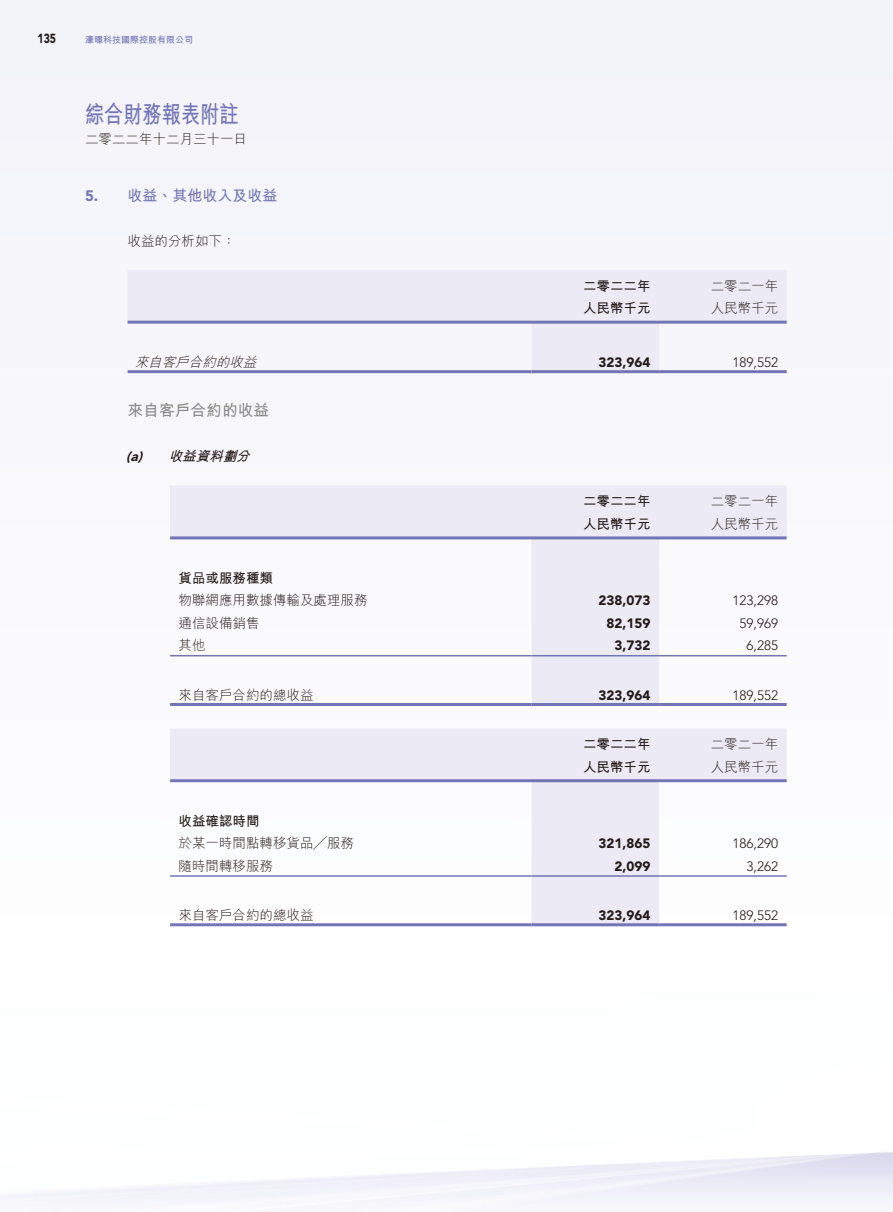
<style>
.page{position:relative;width:893px;height:1212px;background:#fff}
.page>*{position:absolute;margin:0;border:0;box-sizing:border-box;transform-origin:0 0}
.t1{font:24px "M Hei HK Bold E Ten B5 H";color:#7375b6;scale:.8 1}
.t2{font:15.75px "M Hei HK Bold E Ten B5 H";color:#898989}
.t3{font:15px "M Hei HK Bold E Ten B5 H";color:#7375b6}
.t4{font:13.5px "M Hei HK Light E Ten B5 H";color:#231916}
.t5{font:900 13.5px "Avenir LT Std";color:#231916}
.t6{font:300 13.5px "Avenir LT Std";color:#231916}
.t7{font:13.5px "M Hei HK Bold E Ten B5 H";color:#231916}
.t8{font:italic 13.5px "M Hei HK Light E Ten B5 H";color:#231916}
.t9{font:italic 13.5px "M Hei HK Bold E Ten B5 H";color:#231916}
.t10{font:900 13.2px "Avenir LT Std";color:#231916;scale:.8 1}
.t11{font:9px "M Hei HK Bold E Ten B5 H";color:#7375b6}
.s1{font-family:"Avenir LT Std";font-weight:900}
</style>
<div class="page">
<svg style="left:128px;top:270px;width:659px;height:100px"></svg>
<hr style="left:128px;top:321px;width:659px;height:3px;background:#7375b6">
<hr style="left:128px;top:370px;width:403px;height:3px;background:#7375b6">
<hr style="left:531px;top:370px;width:128px;height:3px;background:#7375b6">
<hr style="left:659px;top:370px;width:128px;height:3px;background:#7375b6">
<svg style="left:170px;top:486px;width:617px;height:217px"></svg>
<hr style="left:170px;top:536px;width:617px;height:3px;background:#7375b6">
<hr style="left:170px;top:655px;width:361px;height:1px;background:#7375b6">
<hr style="left:531px;top:655px;width:128px;height:1px;background:#7375b6">
<hr style="left:659px;top:655px;width:128px;height:1px;background:#7375b6">
<hr style="left:170px;top:703px;width:361px;height:3px;background:#7375b6">
<hr style="left:531px;top:703px;width:128px;height:3px;background:#7375b6">
<hr style="left:659px;top:703px;width:128px;height:3px;background:#7375b6">
<svg style="left:170px;top:728px;width:617px;height:195px"></svg>
<hr style="left:170px;top:779px;width:617px;height:3px;background:#7375b6">
<hr style="left:170px;top:875px;width:361px;height:2px;background:#7375b6">
<hr style="left:531px;top:875px;width:128px;height:2px;background:#7375b6">
<hr style="left:659px;top:875px;width:128px;height:2px;background:#7375b6">
<hr style="left:170px;top:923px;width:361px;height:3px;background:#7375b6">
<hr style="left:531px;top:923px;width:128px;height:3px;background:#7375b6">
<hr style="left:659px;top:923px;width:128px;height:3px;background:#7375b6">
<p class="t10" style="left:37px;top:32px;width:25px">135</p>
<p class="t11" style="left:85px;top:36px;width:110px">濠暻科技國際控股有限公司</p>
<h1 class="t1" style="left:85px;top:105px;width:194px">綜合財務報表附註</h1>
<p class="t4" style="left:85px;top:134px;width:163px">二零二二年十二月三十一日</p>
<p class="t3" style="left:85px;top:189px;width:194px"><span class="s1">5.</span> 收益、其他收入及收益</p>
<p class="t4" style="left:128px;top:236px;width:109px">收益的分析如下：</p>
<p class="t7" style="left:583px;top:281px;width:69px">二零二二年</p>
<p class="t4" style="left:711px;top:281px;width:69px">二零二一年</p>
<p class="t7" style="left:583px;top:303px;width:69px">人民幣千元</p>
<p class="t4" style="left:711px;top:303px;width:69px">人民幣千元</p>
<p class="t8" style="left:135px;top:357px;width:127px">來自客戶合約的收益</p>
<p class="t5" style="left:599px;top:356px;width:53px">323,964</p>
<p class="t6" style="left:732px;top:356px;width:47px">189,552</p>
<p class="t2" style="left:128px;top:404px;width:143px">來自客戶合約的收益</p>
<p class="t9" style="left:126px;top:451px;width:128px"><span class="s1">(a)</span> 收益資料劃分</p>
<p class="t7" style="left:583px;top:496px;width:69px">二零二二年</p>
<p class="t4" style="left:711px;top:496px;width:69px">二零二一年</p>
<p class="t7" style="left:583px;top:519px;width:69px">人民幣千元</p>
<p class="t4" style="left:711px;top:519px;width:69px">人民幣千元</p>
<p class="t7" style="left:179px;top:572px;width:96px">貨品或服務種類</p>
<p class="t4" style="left:179px;top:595px;width:190px">物聯網應用數據傳輸及處理服務</p>
<p class="t5" style="left:599px;top:594px;width:53px">238,073</p>
<p class="t6" style="left:732px;top:594px;width:47px">123,298</p>
<p class="t4" style="left:179px;top:617px;width:82px">通信設備銷售</p>
<p class="t5" style="left:607px;top:616px;width:45px">82,159</p>
<p class="t6" style="left:740px;top:616px;width:40px">59,969</p>
<p class="t4" style="left:179px;top:640px;width:29px">其他</p>
<p class="t5" style="left:615px;top:639px;width:37px">3,732</p>
<p class="t6" style="left:747px;top:639px;width:33px">6,285</p>
<p class="t4" style="left:179px;top:690px;width:136px">來自客戶合約的總收益</p>
<p class="t5" style="left:599px;top:688px;width:53px">323,964</p>
<p class="t6" style="left:732px;top:688px;width:47px">189,552</p>
<p class="t7" style="left:583px;top:739px;width:69px">二零二二年</p>
<p class="t4" style="left:711px;top:739px;width:69px">二零二一年</p>
<p class="t7" style="left:583px;top:762px;width:69px">人民幣千元</p>
<p class="t4" style="left:711px;top:762px;width:69px">人民幣千元</p>
<p class="t7" style="left:179px;top:815px;width:82px">收益確認時間</p>
<p class="t4" style="left:179px;top:838px;width:177px">於某一時間點轉移貨品╱服務</p>
<p class="t5" style="left:599px;top:837px;width:53px">321,865</p>
<p class="t6" style="left:732px;top:837px;width:47px">186,290</p>
<p class="t4" style="left:179px;top:860px;width:96px">隨時間轉移服務</p>
<p class="t5" style="left:615px;top:859px;width:37px">2,099</p>
<p class="t6" style="left:747px;top:859px;width:33px">3,262</p>
<p class="t4" style="left:179px;top:910px;width:136px">來自客戶合約的總收益</p>
<p class="t5" style="left:599px;top:909px;width:53px">323,964</p>
<p class="t6" style="left:732px;top:909px;width:47px">189,552</p>
</div>
